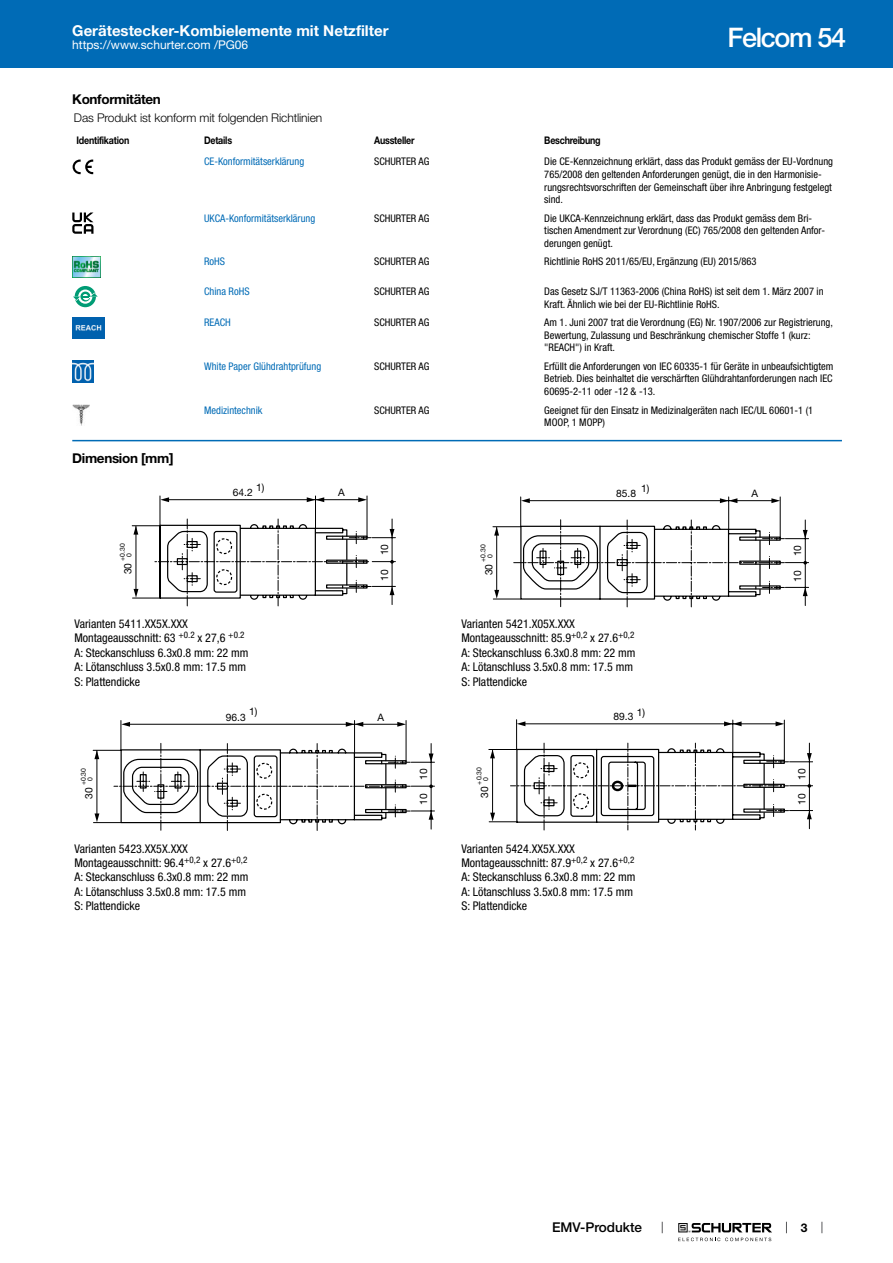
<style>
.page{position:relative;width:893px;height:1263px;background:#fff}
.page>*{position:absolute;margin:0;border:0;box-sizing:border-box;transform-origin:0 0}
.t1{font:500 27px "Helvetica Neue LT";letter-spacing:-.05em;color:#fff}
.t2{font:700 15px "Helvetica Neue LT";color:#fff}
.t3{font:700 13.5px "Helvetica Neue LT";letter-spacing:-.025em;color:#000}
.t4{font:500 13.5px "Helvetica Neue LT";color:#000}
.t5{font:condensed 12px/14.4px "Helvetica Neue LT";color:#000}
.t6{font:300 12px "Helvetica Neue LT";letter-spacing:-.01em;color:#000}
.t7{font:12px "Helvetica Neue LT";color:#fff}
.t8{font:700 12px "Helvetica Neue LT";color:#000}
.t9{font:condensed 10.5px/12.6px "Helvetica Neue LT";color:#000}
.t10{font:condensed 10.5px "Helvetica Neue LT";color:#006bb6}
.t11{font:700 10.5px "Helvetica Neue LT";letter-spacing:-.025em;color:#000;scale:.85 1}
.t12{font:10.2px "Helvetica Neue LT";color:#000}
.t13{font:6.9px/6.9px "Helvetica Neue LT";color:#000}
</style>
<div class="page">
<svg style="left:678px;top:1223px;width:94px;height:18px"></svg>
<div style="left:0;top:0;width:893px;height:68px;background:#006bb6"></div>
<svg style="left:73px;top:160px;width:20px;height:14px"></svg>
<svg style="left:72px;top:212px;width:21px;height:22px"></svg>
<img style="left:72px;top:256px;width:29px;height:21px">
<div style="left:75px;top:286px;width:21px;height:21px;background:#009c75;border-radius:50%"></div>
<svg style="left:78px;top:289px;width:14px;height:15px"></svg>
<svg style="left:73px;top:292px;width:25px;height:9px"></svg>
<img style="left:72px;top:317px;width:32px;height:21px">
<img style="left:72px;top:361px;width:22px;height:21px">
<img style="left:72px;top:404px;width:17px;height:22px">
<hr style="left:72px;top:440px;width:770px;height:1px;background:#006bb6">
<hr style="left:165px;top:499px;width:196px;height:1px;background:#000">
<hr style="left:160px;top:496px;width:1px;height:30px;background:#000">
<hr style="left:315px;top:496px;width:1px;height:32px;background:#000">
<hr style="left:367px;top:496px;width:1px;height:41px;background:#000">
<svg style="left:160px;top:497px;width:9px;height:5px"></svg>
<svg style="left:358px;top:497px;width:9px;height:5px"></svg>
<svg style="left:307px;top:497px;width:17px;height:5px"></svg>
<svg style="left:132px;top:519px;width:263px;height:87px"></svg>
<hr style="left:525px;top:500px;width:251px;height:1px;background:#000">
<hr style="left:520px;top:497px;width:1px;height:30px;background:#000">
<hr style="left:728px;top:497px;width:1px;height:32px;background:#000">
<hr style="left:780px;top:497px;width:1px;height:41px;background:#000">
<svg style="left:521px;top:498px;width:9px;height:5px"></svg>
<svg style="left:771px;top:498px;width:9px;height:5px"></svg>
<svg style="left:720px;top:498px;width:17px;height:5px"></svg>
<svg style="left:493px;top:520px;width:316px;height:87px"></svg>
<hr style="left:125px;top:724px;width:277px;height:1px;background:#000">
<hr style="left:121px;top:720px;width:1px;height:30px;background:#000">
<hr style="left:354px;top:720px;width:1px;height:33px;background:#000">
<hr style="left:406px;top:720px;width:1px;height:41px;background:#000">
<svg style="left:121px;top:722px;width:9px;height:5px"></svg>
<svg style="left:397px;top:722px;width:9px;height:5px"></svg>
<svg style="left:346px;top:722px;width:17px;height:5px"></svg>
<svg style="left:93px;top:743px;width:341px;height:87px"></svg>
<svg style="left:489px;top:720px;width:324px;height:110px"></svg>
<h2 class="t2" style="left:72px;top:21px;width:318px">Gerätestecker-Kombielemente mit Netzfilter</h2>
<p class="t7" style="left:72px;top:38px;width:178px">https://www.schurter.com /PG06</p>
<h1 class="t1" style="left:727px;top:21px;width:120px">Felcom 54</h1>
<p class="t3" style="left:72px;top:91px;width:90px">Konformitäten</p>
<p class="t6" style="left:74px;top:110px;width:250px">Das Produkt ist konform mit folgenden Richtlinien</p>
<p class="t11" style="left:77px;top:134px;width:64px">Identifikation</p>
<p class="t11" style="left:204px;top:134px;width:35px">Details</p>
<p class="t11" style="left:374px;top:134px;width:49px">Aussteller</p>
<p class="t11" style="left:544px;top:134px;width:68px">Beschreibung</p>
<p class="t10" style="left:204px;top:156px;width:102px">CE-Konformitätserklärung</p>
<p class="t9" style="left:374px;top:155px;width:57px">SCHURTER AG</p>
<p class="t9" style="left:544px;top:155px;width:290px">Die CE-Kennzeichnung erklärt, dass das Produkt gemäss der EU-Vordnung 765/2008 den geltenden Anforderungen genügt, die in den Harmonisie&shy;rungsrechtsvorschriften der Gemeinschaft über ihre Anbringung festgelegt sind.</p>
<p class="t10" style="left:204px;top:212px;width:113px">UKCA-Konformitätserklärung</p>
<p class="t9" style="left:374px;top:212px;width:57px">SCHURTER AG</p>
<p class="t9" style="left:544px;top:212px;width:282px">Die UKCA-Kennzeichnung erklärt, dass das Produkt gemäss dem Bri&shy;tischen Amendment zur Verordnung (EC) 765/2008 den geltenden Anfor&shy;derungen genügt.</p>
<p class="t10" style="left:204px;top:256px;width:22px">RoHS</p>
<p class="t9" style="left:374px;top:255px;width:57px">SCHURTER AG</p>
<p class="t9" style="left:544px;top:255px;width:214px">Richtlinie RoHS 2011/65/EU, Ergänzung (EU) 2015/863</p>
<p class="t10" style="left:204px;top:285px;width:47px">China RoHS</p>
<p class="t9" style="left:374px;top:285px;width:57px">SCHURTER AG</p>
<p class="t9" style="left:544px;top:285px;width:281px">Das Gesetz SJ/T 11363-2006 (China RoHS) ist seit dem 1. März 2007 in<br>Kraft. Ähnlich wie bei der EU-Richtlinie RoHS.</p>
<p class="t10" style="left:204px;top:316px;width:28px">REACH</p>
<p class="t9" style="left:374px;top:316px;width:57px">SCHURTER AG</p>
<p class="t9" style="left:544px;top:316px;width:290px">Am 1. Juni 2007 trat die Verordnung (EG) Nr. 1907/2006 zur Registrierung,<br>Bewertung, Zulassung und Beschränkung chemischer Stoffe 1 (kurz: "REACH") in Kraft.</p>
<p class="t10" style="left:204px;top:360px;width:119px">White Paper Glühdrahtprüfung</p>
<p class="t9" style="left:374px;top:360px;width:57px">SCHURTER AG</p>
<p class="t9" style="left:544px;top:360px;width:291px;text-align:justify">Erfüllt die Anforderungen von IEC 60335-1 für Geräte in unbeaufsichtigtem Betrieb. Dies beinhaltet die verschärften Glühdrahtanforderungen nach IEC 60695-2-11 oder -12 &amp; -13.</p>
<p class="t10" style="left:204px;top:404px;width:60px">Medizintechnik</p>
<p class="t9" style="left:374px;top:403px;width:57px">SCHURTER AG</p>
<p class="t9" style="left:544px;top:403px;width:271px">Geeignet für den Einsatz in Medizinalgeräten nach IEC/UL 60601-1 (1<br>MOOP, 1 MOPP)</p>
<p class="t3" style="left:72px;top:450px;width:103px">Dimension [mm]</p>
<p class="t12" style="left:233px;top:486px;width:21px">64.2</p>
<p class="t12" style="left:338px;top:486px;width:8px">A</p>
<p class="t12" style="left:256px;top:481px;width:10px">1)</p>
<p class="t12" style="left:641px;top:482px;width:10px">1)</p>
<p class="t12" style="left:616px;top:487px;width:21px">85.8</p>
<p class="t12" style="left:751px;top:487px;width:8px">A</p>
<p class="t13" style="left:119px;top:557px;width:15px;text-indent:-4px;rotate:-90deg">+0.30<br>0</p>
<p class="t12" style="left:122px;top:574px;width:13px;rotate:-90deg">30</p>
<p class="t12" style="left:378px;top:555px;width:13px;rotate:-90deg">10</p>
<p class="t12" style="left:378px;top:581px;width:13px;rotate:-90deg">10</p>
<p class="t13" style="left:479px;top:558px;width:15px;text-indent:-4px;rotate:-90deg">+0.30<br>0</p>
<p class="t12" style="left:483px;top:575px;width:13px;rotate:-90deg">30</p>
<p class="t12" style="left:791px;top:556px;width:13px;rotate:-90deg">10</p>
<p class="t12" style="left:791px;top:582px;width:13px;rotate:-90deg">10</p>
<p class="t5" style="left:74px;top:616px;width:176px">Varianten 5411.XX5X.XXX<br>Montageausschnitt: 63 <sup>+0.2</sup> x 27,6 <sup>+0.2<br></sup>A: Steckanschluss 6.3x0.8 mm: 22 mm<br>A: Lötanschluss 3.5x0.8 mm: 17.5 mm<br>S: Plattendicke</p>
<p class="t5" style="left:461px;top:616px;width:176px">Varianten 5421.X05X.XXX<br>Montageausschnitt: 85.9<sup>+0,2</sup> x 27.6<sup>+0,2<br></sup>A: Steckanschluss 6.3x0.8 mm: 22 mm<br>A: Lötanschluss 3.5x0.8 mm: 17.5 mm<br>S: Plattendicke</p>
<p class="t12" style="left:249px;top:706px;width:10px">1)</p>
<p class="t12" style="left:226px;top:711px;width:21px">96.3</p>
<p class="t12" style="left:377px;top:711px;width:8px">A</p>
<p class="t12" style="left:613px;top:710px;width:33px">89.3 1)</p>
<p class="t13" style="left:80px;top:781px;width:15px;text-indent:-4px;rotate:-90deg">+0.30<br>0</p>
<p class="t12" style="left:417px;top:780px;width:13px;rotate:-90deg">10</p>
<p class="t13" style="left:475px;top:780px;width:15px;text-indent:-4px;rotate:-90deg">+0.30<br>0</p>
<p class="t12" style="left:796px;top:779px;width:13px;rotate:-90deg">10</p>
<p class="t12" style="left:83px;top:799px;width:13px;rotate:-90deg">30</p>
<p class="t12" style="left:417px;top:805px;width:13px;rotate:-90deg">10</p>
<p class="t12" style="left:478px;top:798px;width:13px;rotate:-90deg">30</p>
<p class="t12" style="left:796px;top:805px;width:13px;rotate:-90deg">10</p>
<p class="t5" style="left:74px;top:841px;width:176px">Varianten 5423.XX5X.XXX<br>Montageausschnitt: 96.4<sup>+0,2</sup> x 27.6<sup>+0,2<br></sup>A: Steckanschluss 6.3x0.8 mm: 22 mm<br>A: Lötanschluss 3.5x0.8 mm: 17.5 mm<br>S: Plattendicke</p>
<p class="t5" style="left:461px;top:841px;width:176px">Varianten 5424.XX5X.XXX<br>Montageausschnitt: 87.9<sup>+0,2</sup> x 27.6<sup>+0,2<br></sup>A: Steckanschluss 6.3x0.8 mm: 22 mm<br>A: Lötanschluss 3.5x0.8 mm: 17.5 mm<br>S: Plattendicke</p>
<p class="t4" style="left:552px;top:1219px;width:92px">EMV-Produkte</p>
<p class="t8" style="left:801px;top:1220px;width:8px">3</p>
</div>
